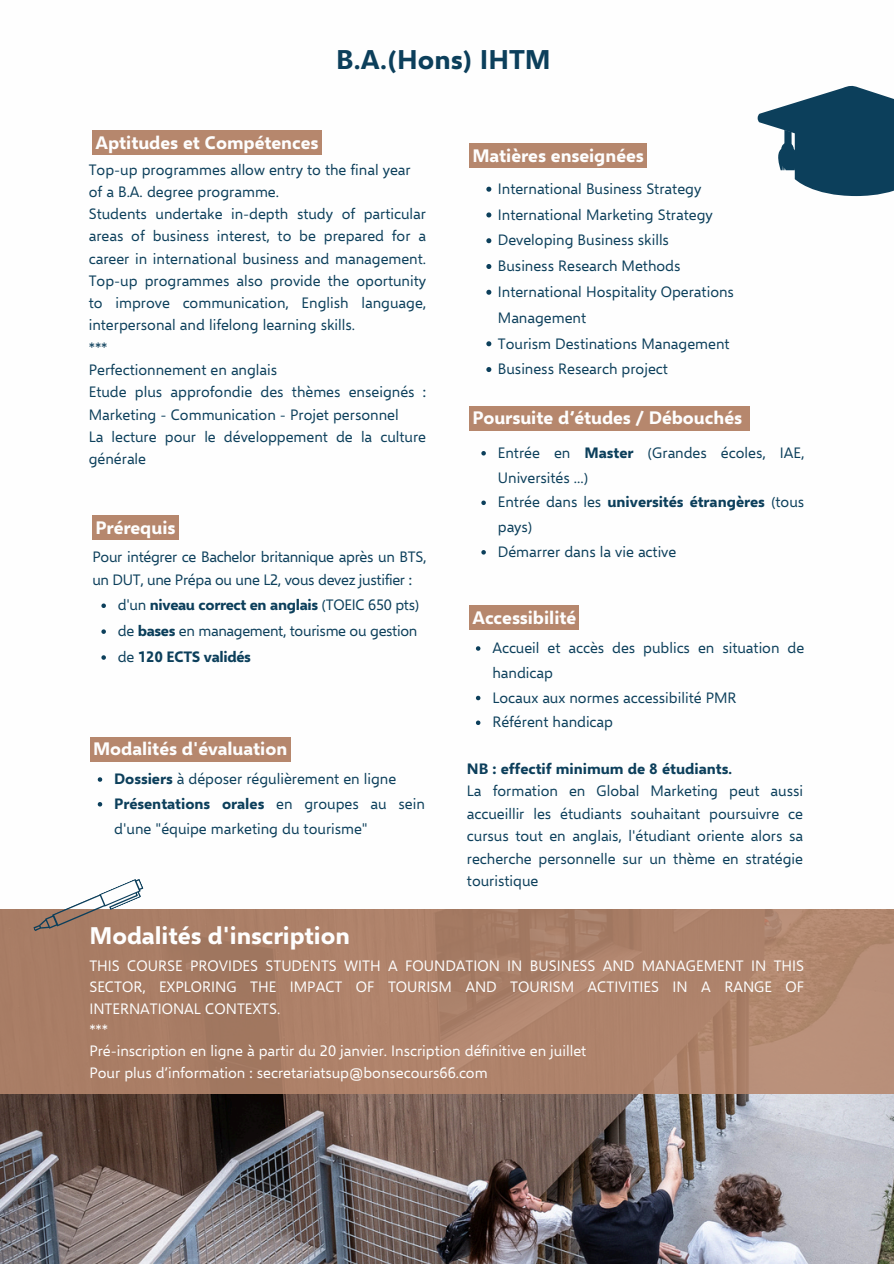
<style>
.page{position:relative;width:894px;height:1264px;background:#fff}
.page>*{position:absolute;margin:0;border:0;box-sizing:border-box;transform-origin:0 0}
.t1{font:700 27px "Selawik";color:#0c3f5b}
.t2{font:700 24px "Selawik";color:#fefefe}
.t3{font:700 18px "Selawik";color:#fefefe}
.t4{font:15px/22.2px "Selawik";color:#0c3f5b}
.t5{font:15px/21.3px "Selawik";color:#fefefe;text-align:justify}
.t6{font:15px/23.7px "Selawik";letter-spacing:-.02em;color:#0c3f5b}
.t7{font:700 15px "Selawik";letter-spacing:-.02em;color:#0c3f5b}
.t8{font:700 15px "Selawik";color:#0c3f5b}
.s1{font-weight:400}
.s2{font-weight:700}
</style>
<div class="page">
<img style="left:0;top:1093px;width:893px;height:170px">
<div style="left:0;top:909px;width:893px;height:184px;background:linear-gradient(to right,#a67a62,#b38972)"></div>
<svg style="left:31px;top:879px;width:115px;height:61px"></svg>
<svg style="left:481px;top:451px;width:4px;height:4px"></svg>
<svg style="left:481px;top:500px;width:4px;height:5px"></svg>
<svg style="left:481px;top:550px;width:4px;height:4px"></svg>
<svg style="left:486px;top:187px;width:5px;height:5px"></svg>
<svg style="left:486px;top:212px;width:5px;height:5px"></svg>
<svg style="left:486px;top:238px;width:5px;height:5px"></svg>
<svg style="left:486px;top:264px;width:5px;height:5px"></svg>
<svg style="left:486px;top:290px;width:5px;height:5px"></svg>
<svg style="left:486px;top:341px;width:5px;height:5px"></svg>
<svg style="left:486px;top:367px;width:5px;height:5px"></svg>
<svg style="left:476px;top:646px;width:4px;height:4px"></svg>
<svg style="left:476px;top:695px;width:4px;height:5px"></svg>
<svg style="left:476px;top:720px;width:4px;height:5px"></svg>
<svg style="left:98px;top:777px;width:4px;height:4px"></svg>
<svg style="left:98px;top:802px;width:4px;height:4px"></svg>
<svg style="left:101px;top:603px;width:5px;height:5px"></svg>
<svg style="left:101px;top:629px;width:5px;height:5px"></svg>
<svg style="left:101px;top:655px;width:5px;height:4px"></svg>
<div style="left:92px;top:130px;width:229px;height:25px;background:#b6876d"></div>
<div style="left:92px;top:515px;width:86px;height:24px;background:#b6876d"></div>
<div style="left:90px;top:737px;width:200px;height:24px;background:#b6876d"></div>
<div style="left:469px;top:605px;width:110px;height:24px;background:#b6876d"></div>
<div style="left:469px;top:406px;width:280px;height:24px;background:#b6876d"></div>
<div style="left:469px;top:143px;width:177px;height:24px;background:#b6876d"></div>
<svg style="left:757px;top:85px;width:136px;height:111px"></svg>
<p class="t1" style="left:336px;top:43px;width:216px">B.A.(Hons) IHTM</p>
<p class="t3" style="left:95px;top:131px;width:224px">Aptitudes et Compétences</p>
<h2 class="t4" style="left:89px;top:158px;width:323px">Top-up programmes allow entry to the final year</h2>
<p class="t4" style="left:89px;top:180px;width:192px">of a B.A. degree programme.</p>
<p class="t4" style="left:89px;top:202px;width:339px;text-align:justify">Students undertake in-depth study of particular areas of business interest, to be prepared for a career in international business and management.<br>Top-up programmes also provide the oportunity to improve communication, English language, interpersonal and lifelong learning skills.</p>
<p class="t4" style="left:89px;top:336px;width:20px">***</p>
<p class="t4" style="left:89px;top:358px;width:190px">Perfectionnement en anglais</p>
<p class="t4" style="left:89px;top:380px;width:339px">Etude plus approfondie des thèmes enseignés :<br>Marketing - Communication - Projet personnel</p>
<p class="t4" style="left:89px;top:425px;width:339px">La lecture pour le développement de la culture générale</p>
<p class="t3" style="left:95px;top:516px;width:81px">Prérequis</p>
<p class="t6" style="left:92px;top:544px;width:335px">Pour intégrer ce Bachelor britannique après un BTS, un DUT, une Prépa ou une L2, vous devez justifier :</p>
<p class="t7" style="left:118px;top:595px;width:303px"><span class="s1">d'un</span> niveau correct en anglais <span class="s1">(TOEIC 650 pts)</span></p>
<p class="t6" style="left:118px;top:618px;width:301px">de <span class="s2">bases</span> en management, tourisme ou gestion</p>
<p class="t7" style="left:118px;top:647px;width:134px"><span class="s1">de</span> 120 ECTS validés</p>
<p class="t3" style="left:93px;top:737px;width:196px">Modalités d'évaluation</p>
<p class="t4" style="left:114px;top:767px;width:283px"><span class="s2">Dossiers</span> à déposer régulièrement en ligne</p>
<h2 class="t4" style="left:114px;top:790px;width:312px;line-height:24.8px"><span class="s2">Présentations orales</span> en groupes au sein d'une "équipe marketing du tourisme"</h2>
<p class="t3" style="left:472px;top:144px;width:173px">Matières enseignées</p>
<p class="t4" style="left:497px;top:177px;width:205px">International Business Strategy</p>
<p class="t4" style="left:497px;top:203px;width:216px">International Marketing Strategy</p>
<p class="t4" style="left:497px;top:228px;width:172px">Developing Business skills</p>
<h2 class="t4" style="left:497px;top:254px;width:184px">Business Research Methods</h2>
<h2 class="t4" style="left:497px;top:278px;width:237px;line-height:25.8px">International Hospitality Operations<br>Management</h2>
<p class="t4" style="left:497px;top:331px;width:233px">Tourism Destinations Management</p>
<p class="t4" style="left:497px;top:357px;width:171px">Business Research project</p>
<p class="t3" style="left:472px;top:406px;width:271px">Poursuite d’études / Débouchés</p>
<p class="t4" style="left:497px;top:439px;width:308px;line-height:24.8px">Entrée en <span class="s2">Master</span> (Grandes écoles, IAE,<br>Universités ...)</p>
<h2 class="t4" style="left:497px;top:489px;width:308px;line-height:24.8px">Entrée dans les <span class="s2">universités étrangères</span> (tous pays)</h2>
<p class="t4" style="left:497px;top:540px;width:180px">Démarrer dans la vie active</p>
<p class="t3" style="left:472px;top:606px;width:105px">Accessibilité</p>
<p class="t4" style="left:492px;top:634px;width:313px;line-height:24.8px">Accueil et accès des publics en situation de handicap</p>
<p class="t4" style="left:492px;top:685px;width:245px">Locaux aux normes accessibilité PMR</p>
<p class="t4" style="left:492px;top:710px;width:122px">Référent handicap</p>
<p class="t8" style="left:467px;top:759px;width:267px">NB : effectif minimum de 8 étudiants.</p>
<p class="t4" style="left:467px;top:779px;width:337px;text-align:justify">La formation en Global Marketing peut aussi accueillir les étudiants souhaitant poursuivre ce cursus tout en anglais, l'étudiant oriente alors sa recherche personnelle sur un thème en stratégie touristique</p>
<p class="t2" style="left:89px;top:920px;width:262px">Modalités d'inscription</p>
<p class="t5" style="left:89px;top:954px;width:716px">THIS COURSE PROVIDES STUDENTS WITH A FOUNDATION IN BUSINESS AND MANAGEMENT IN THIS SECTOR, EXPLORING THE IMPACT OF TOURISM AND TOURISM ACTIVITIES IN A RANGE OF INTERNATIONAL CONTEXTS.</p>
<p class="t5" style="left:89px;top:1018px;width:20px">***</p>
<h2 class="t5" style="left:89px;top:1039px;width:498px">Pré-inscription en ligne à partir du 20 janvier. Inscription définitive en juillet</h2>
<p class="t5" style="left:89px;top:1061px;width:399px">Pour plus d’information : secretariatsup@bonsecours66.com</p>
</div>
